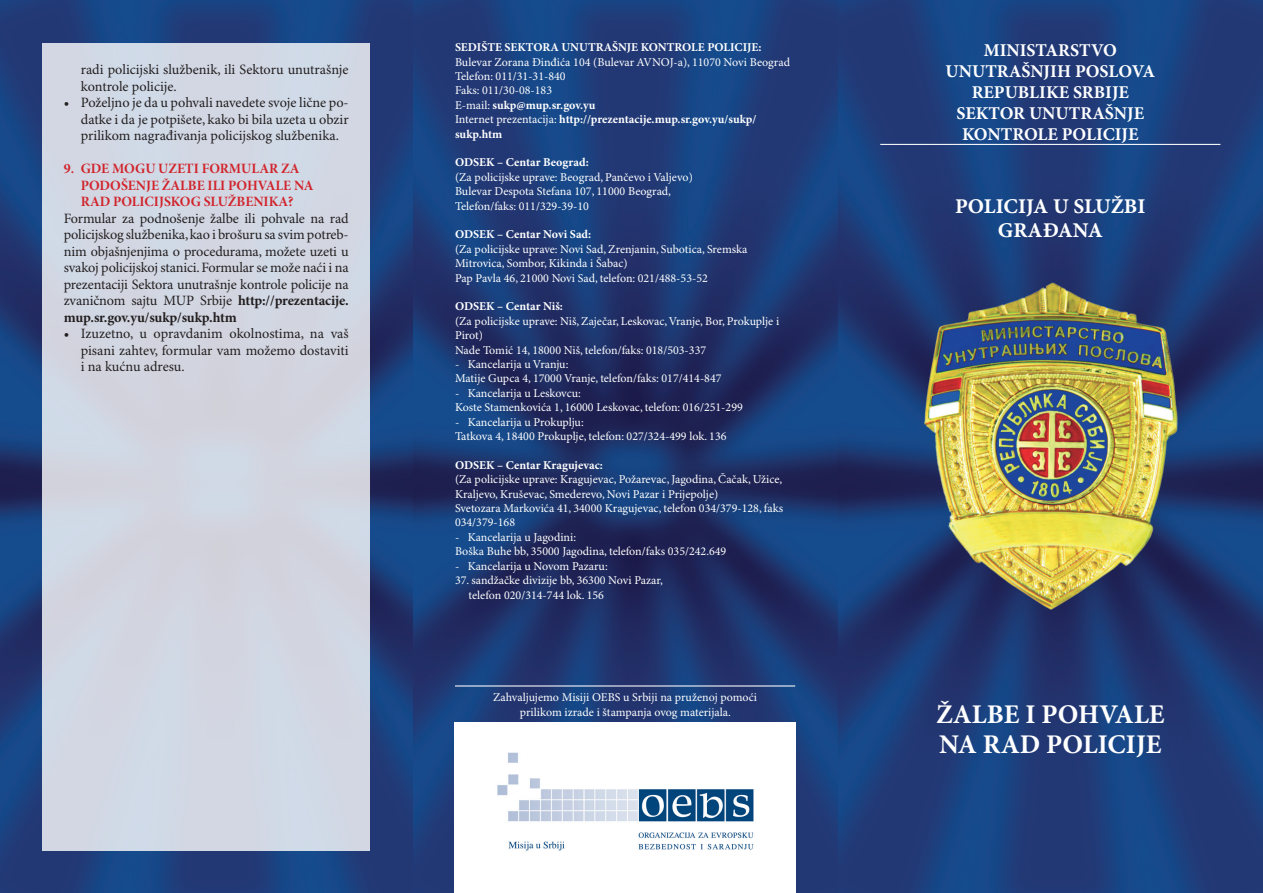
<style>
.page{position:relative;width:1263px;height:893px;background:#fff}
.page>*{position:absolute;margin:0;border:0;box-sizing:border-box;transform-origin:0 0}
.K3{font:700 27px "Minion Pro";color:#fff}
.K2{font:21px/24px "Minion Pro Bold Capt";color:#fff;text-align:center}
.K1{font:700 18px/21px "Minion Pro";color:#fff;text-align:center}
.Bully{font:14.25px/16.5px "Minion Pro";letter-spacing:-.005em;color:#231f20;text-align:justify}
.N1{font:14.25px/16.5px "Minion Pro Bold Subh";color:#d1232a}
.Adrese_Tekst_1{font:12px/14.4px "Minion Pro";color:#fff}
.Adrese_Tekst_2{font:12px "Minion Pro";color:#fff}
.Adrese_Naslov{font:700 12px "Minion Pro";color:#fff}
.Adrese_Tekst_1-2{font:700 12px "Minion Pro";letter-spacing:-.005em;color:#fff}
.OEBS{font:12px/14.4px "Minion Pro";color:#fff;text-align:center}
.s1{font-weight:700}
.s2{font-weight:400}
</style>
<div class="page">
<img style="left:0;top:0;width:1263px;height:893px">
<img style="left:455px;top:723px;width:340px;height:170px">
<img style="left:923px;top:281px;width:255px;height:331px">
<hr style="left:880px;top:144px;width:340px;height:1px;background:#fff">
<div style="left:43px;top:43px;width:327px;height:807px;background:#d2d7e3"></div>
<hr style="left:455px;top:685px;width:340px;height:1px;background:#fff">
<p class="Bully" style="left:81px;top:62px;width:269px">radi policijski službenik, ili Sektoru unutrašnje kontrole policije.</p>
<p class="Bully" style="left:81px;top:95px;width:269px;text-indent:-17px">• Poželjno je da u pohvali navedete svoje lične po&shy;datke i da je potpišete, kako bi bila uzeta u obzir prilikom nagrađivanja policijskog službenika.</p>
<p class="N1" style="left:81px;top:161px;width:234px;text-indent:-17px">9. GDE MOGU UZETI FORMULAR ZA<br>PODOŠENJE ŽALBE ILI POHVALE NA<br>RAD POLICIJSKOG SLUŽBENIKA?</p>
<p class="Bully" style="left:64px;top:210px;width:286px">Formular za podnošenje žalbe ili pohvale na rad policijskog službenika,kao i brošuru sa svim potreb&shy;nim objašnjenjima o procedurama, možete uzeti u svakoj policijskoj stanici.Formular se može naći i na prezentaciji Sektora unutrašnje kontrole policije na zvaničnom sajtu MUP Srbije <span class="s1">http://prezentacije. mup.sr.gov.yu/sukp/sukp.htm</span></p>
<p class="Bully" style="left:81px;top:326px;width:269px;text-indent:-17px">• Izuzetno, u opravdanim okolnostima, na vaš pisani zahtev, formular vam možemo dostaviti i na kućnu adresu.</p>
<p class="Adrese_Naslov" style="left:455px;top:40px;width:308px">SEDIŠTE SEKTORA UNUTRAŠNJE KONTROLE POLICIJE:</p>
<p class="Adrese_Tekst_1" style="left:455px;top:55px;width:336px">Bulevar Zorana Đinđića 104 (Bulevar AVNOJ-a), 11070 Novi Beograd</p>
<p class="Adrese_Tekst_1" style="left:455px;top:70px;width:112px">Telefon: 011/31-31-840</p>
<p class="Adrese_Tekst_1" style="left:455px;top:84px;width:99px">Faks: 011/30-08-183</p>
<p class="Adrese_Tekst_1-2" style="left:455px;top:98px;width:142px"><span class="s2">E-mail:</span> sukp@mup.sr.gov.yu</p>
<p class="Adrese_Tekst_1-2" style="left:455px;top:112px;width:303px"><span class="s2">Internet prezentacija:</span> http://prezentacije.mup.sr.gov.yu/sukp/</p>
<p class="Adrese_Tekst_1-2" style="left:455px;top:127px;width:49px">sukp.htm</p>
<p class="Adrese_Naslov" style="left:455px;top:155px;width:135px">ODSEK – Centar Beograd:</p>
<p class="Adrese_Tekst_1" style="left:455px;top:170px;width:239px">(Za policijske uprave: Beograd, Pančevo i Valjevo)</p>
<p class="Adrese_Tekst_1" style="left:455px;top:185px;width:217px">Bulevar Despota Stefana 107, 11000 Beograd,</p>
<p class="Adrese_Tekst_1" style="left:455px;top:199px;width:135px">Telefon/faks: 011/329-39-10</p>
<p class="Adrese_Naslov" style="left:455px;top:227px;width:138px">ODSEK – Centar Novi Sad:</p>
<p class="Adrese_Tekst_1" style="left:455px;top:242px;width:294px">(Za policijske uprave: Novi Sad, Zrenjanin, Subotica, Sremska<br>Mitrovica, Sombor, Kikinda i Šabac)</p>
<p class="Adrese_Tekst_1" style="left:455px;top:271px;width:254px">Pap Pavla 46, 21000 Novi Sad, telefon: 021/488-53-52</p>
<p class="Adrese_Naslov" style="left:455px;top:299px;width:109px">ODSEK – Centar Niš:</p>
<p class="Adrese_Tekst_1" style="left:455px;top:314px;width:326px">(Za policijske uprave: Niš, Zaječar, Leskovac,Vranje, Bor, Prokuplje i<br>Pirot)</p>
<p class="Adrese_Tekst_1" style="left:455px;top:343px;width:253px">Nade Tomić 14, 18000 Niš, telefon/faks: 018/503-337</p>
<p class="Adrese_Tekst_2" style="left:455px;top:357px;width:115px">- Kancelarija u Vranju:</p>
<p class="Adrese_Tekst_2" style="left:455px;top:371px;width:268px">Matije Gupca 4, 17000 Vranje, telefon/faks: 017/414-847</p>
<p class="Adrese_Tekst_2" style="left:455px;top:386px;width:127px">- Kancelarija u Leskovcu:</p>
<p class="Adrese_Tekst_2" style="left:455px;top:400px;width:289px">Koste Stamenkovića 1, 16000 Leskovac, telefon: 016/251-299</p>
<p class="Adrese_Tekst_2" style="left:455px;top:415px;width:130px">- Kancelarija u Prokuplju:</p>
<p class="Adrese_Tekst_2" style="left:455px;top:429px;width:273px">Tatkova 4, 18400 Prokuplje, telefon: 027/324-499 lok. 136</p>
<p class="Adrese_Naslov" style="left:455px;top:458px;width:149px">ODSEK – Centar Kragujevac:</p>
<p class="Adrese_Tekst_1" style="left:455px;top:473px;width:329px">(Za policijske uprave: Kragujevac, Požarevac, Jagodina, Čačak, Užice,<br>Kraljevo, Kruševac, Smederevo, Novi Pazar i Prijepolje)</p>
<p class="Adrese_Tekst_1" style="left:455px;top:502px;width:330px">Svetozara Markovića 41, 34000 Kragujevac, telefon 034/379-128, faks<br>034/379-168</p>
<p class="Adrese_Tekst_2" style="left:455px;top:530px;width:123px">- Kancelarija u Jagodini:</p>
<p class="Adrese_Tekst_2" style="left:455px;top:544px;width:273px">Boška Buhe bb, 35000 Jagodina, telefon/faks 035/242.649</p>
<p class="Adrese_Tekst_2" style="left:455px;top:559px;width:154px">- Kancelarija u Novom Pazaru:</p>
<p class="Adrese_Tekst_2" style="left:455px;top:573px;width:209px">37. sandžačke divizije bb, 36300 Novi Pazar,</p>
<p class="Adrese_Tekst_2" style="left:469px;top:587px;width:137px">telefon 020/314-744 lok. 156</p>
<p class="OEBS" style="left:493px;top:691px;width:266px">Zahvaljujemo Misiji OEBS u Srbiji na pruženoj pomoći prilikom izrade i štampanja ovog materijala.</p>
<p class="K1" style="left:945px;top:40px;width:211px">MINISTARSTVO<br>UNUTRAŠNJIH POSLOVA<br>REPUBLIKE SRBIJE<br>SEKTOR UNUTRAŠNJE<br>KONTROLE POLICIJE</p>
<p class="K2" style="left:955px;top:195px;width:192px">POLICIJA U SLUŽBI<br>GRAĐANA</p>
<p class="K3" style="left:936px;top:698px;width:230px">ŽALBE I POHVALE</p>
<p class="K3" style="left:939px;top:728px;width:224px">NA RAD POLICIJE</p>
</div>
